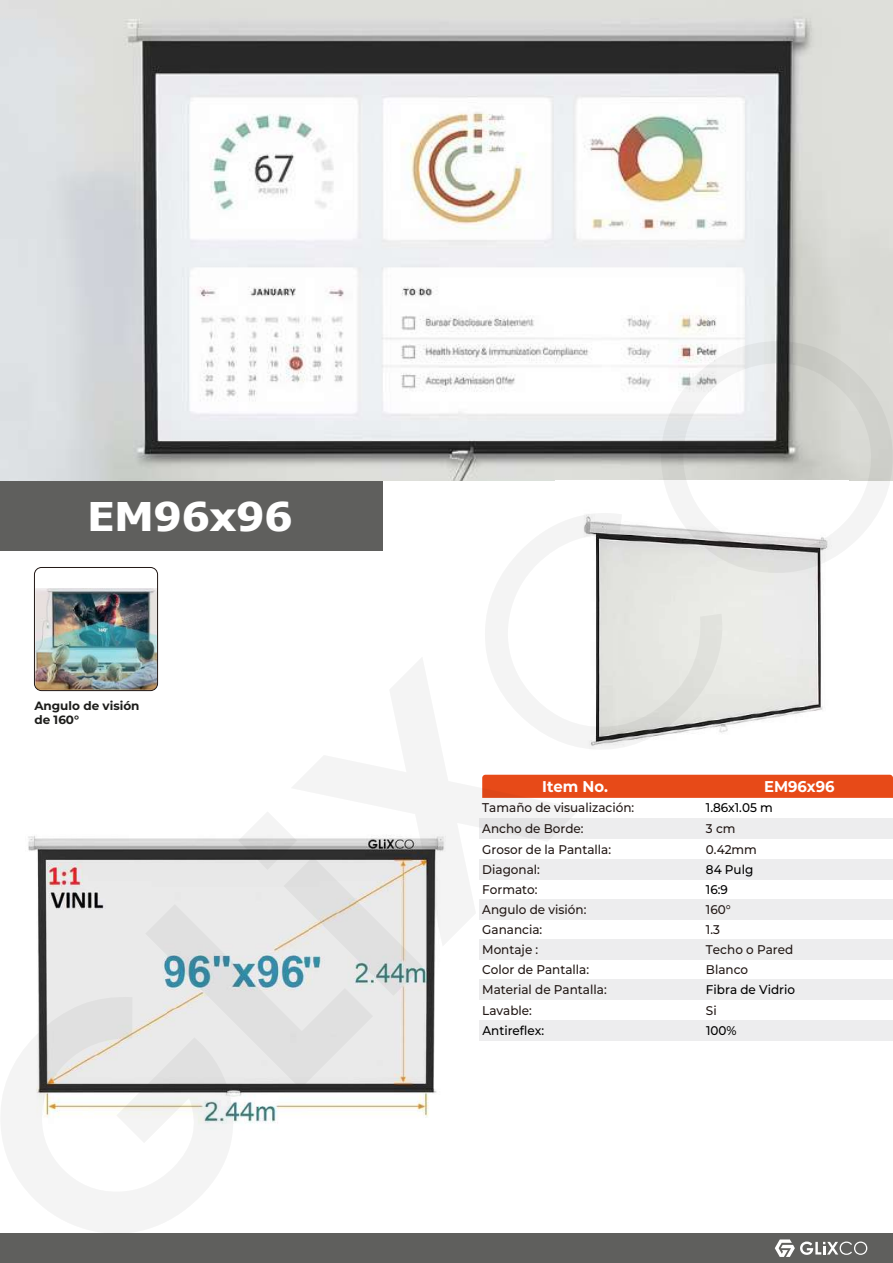
<style>
.page{position:relative;width:893px;height:1263px;background:#fff}
.page>*{position:absolute;margin:0;border:0;box-sizing:border-box;transform-origin:0 0}
.t1{font:700 51.45px "Tahoma";color:#fff}
.t2{font:700 39.45px "Tahoma";color:#fff;scale:1.11 1}
.t3{font:700 15.6px "Montserrat";color:#fff;scale:.95 1}
.t4{font:500 12.6px/20.1px "Montserrat";color:#231916;scale:.95 1}
.t5{font:500 12.6px/20.1px "Montserrat";color:#000;scale:.95 1}
.t6{font:700 12px/14.4px "Montserrat";color:#1d1d1b}
</style>
<div class="page">
<img style="left:28px;top:836px;width:409px;height:288px">
<div style="left:479px;top:1020px;width:414px;height:20px;background:#ededee"></div>
<div style="left:479px;top:899px;width:414px;height:20px;background:#ededee"></div>
<div style="left:479px;top:940px;width:414px;height:20px;background:#ededee"></div>
<div style="left:479px;top:980px;width:414px;height:20px;background:#ededee"></div>
<div style="left:479px;top:859px;width:414px;height:20px;background:#ededee"></div>
<img style="left:0;top:0;width:893px;height:481px">
<img style="left:581px;top:573px;width:268px;height:202px">
<div style="left:479px;top:819px;width:414px;height:20px;background:#ededee"></div>
<div style="left:581px;top:775px;width:312px;height:23px;background:#e74a18"></div>
<div style="left:0;top:481px;width:382px;height:70px;background:#5f5f5d"></div>
<div style="left:0;top:1233px;width:893px;height:30px;background:#5f5f5d"></div>
<svg style="left:775px;top:1239px;width:92px;height:18px"></svg>
<img style="left:35px;top:588px;width:122px;height:102px">
<div style="left:34px;top:567px;width:124px;height:124px;border:1px solid #231916;border-radius:7px"></div>
<svg style="left:1px;top:996px;width:234px;height:237px"></svg>
<svg style="left:292px;top:658px;width:289px;height:289px"></svg>
<svg style="left:484px;top:513px;width:240px;height:239px"></svg>
<svg style="left:660px;top:341px;width:233px;height:232px"></svg>
<svg style="left:145px;top:811px;width:278px;height:278px;background:#d6d8d8"></svg>
<h1 class="t1" style="left:32px;top:480px;width:150px">F80W</h1>
<h2 class="t2" style="left:88px;top:489px;width:186px">EM96x96</h2>
<p class="t6" style="left:34px;top:698px;width:107px">Angulo de visión de 160°</p>
<p class="t3" style="left:542px;top:776px;width:71px">Item No.</p>
<p class="t3" style="left:764px;top:776px;width:76px">EM96x96</p>
<p class="t4" style="left:482px;top:797px;width:162px">Tamaño de visualización:</p>
<p class="t5" style="left:706px;top:797px;width:72px">1.86x1.05 m</p>
<p class="t4" style="left:482px;top:818px;width:108px">Ancho de Borde:</p>
<p class="t4" style="left:706px;top:818px;width:33px">3 cm</p>
<p class="t4" style="left:482px;top:839px;width:137px">Grosor de la Pantalla:</p>
<p class="t5" style="left:706px;top:859px;width:51px">84 Pulg<br>16:9</p>
<p class="t4" style="left:706px;top:839px;width:55px">0.42mm</p>
<p class="t4" style="left:482px;top:859px;width:62px">Diagonal:</p>
<p class="t4" style="left:482px;top:899px;width:111px">Angulo de visión:</p>
<p class="t4" style="left:482px;top:879px;width:60px">Formato:</p>
<p class="t4" style="left:706px;top:899px;width:28px">160°</p>
<p class="t4" style="left:482px;top:919px;width:65px">Ganancia:</p>
<p class="t4" style="left:706px;top:919px;width:93px">1.3<br>Techo o Pared<br>Blanco</p>
<p class="t4" style="left:482px;top:939px;width:133px">Montaje :<br>Color de Pantalla:<br>Material de Pantalla:</p>
<p class="t5" style="left:706px;top:980px;width:95px">Fibra de Vidrio</p>
<p class="t4" style="left:482px;top:1000px;width:54px">Lavable:</p>
<p class="t4" style="left:706px;top:1000px;width:13px">Si</p>
<p class="t5" style="left:482px;top:1020px;width:67px">Antireflex:</p>
<p class="t5" style="left:706px;top:1020px;width:34px">100%</p>
</div>
